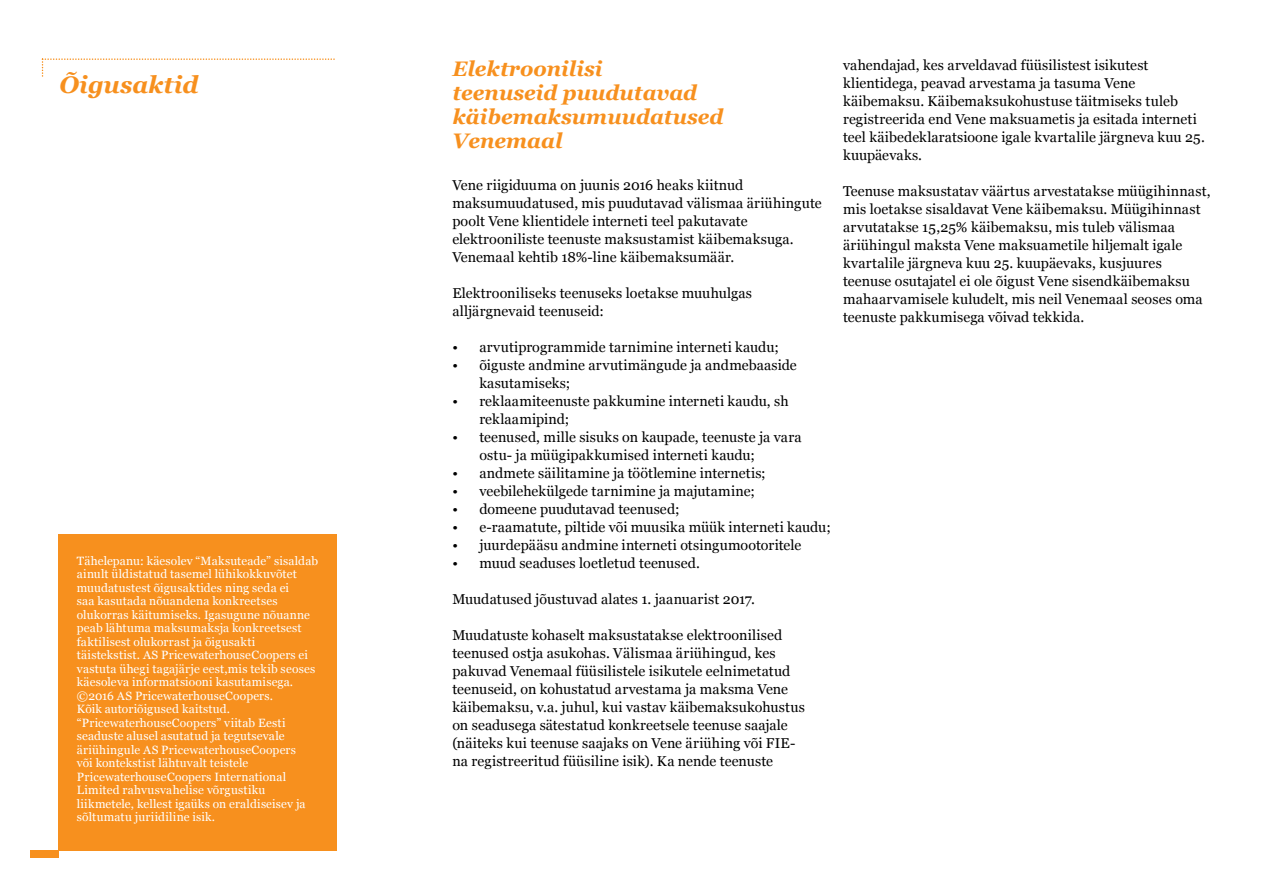
<style>
.page{position:relative;width:1263px;height:893px;background:#fff}
.page>*{position:absolute;margin:0;border:0;box-sizing:border-box;transform-origin:0 0}
.t1{font:italic 700 24px "Georgia";color:#f7901e}
.t2{font:italic 700 21px/24px "Georgia";color:#f7901e}
.t3{font:14.25px/18px "Georgia";letter-spacing:.005em;color:#000}
.t4{font:12px/13.5px "Georgia";letter-spacing:.015em;color:#fff}
</style>
<div class="page">
<svg style="left:42px;top:58px;width:293px;height:18px"></svg>
<div style="left:30px;top:850px;width:29px;height:7px;background:#f7901e"></div>
<div style="left:58px;top:534px;width:279px;height:316px;background:#f7901e"></div>
<h1 class="t1" style="left:60px;top:69px;width:140px">Õigusaktid</h1>
<h2 class="t2" style="left:452px;top:57px;width:273px">Elektroonilisi<br>teenuseid puudutavad käibemaksumuudatused<br>Venemaal</h2>
<p class="t3" style="left:452px;top:176px;width:371px">Vene riigiduuma on juunis 2016 heaks kiitnud maksumuudatused, mis puudutavad välismaa äriühingute poolt Vene klientidele interneti teel pakutavate elektrooniliste teenuste maksustamist käibemaksuga.<br>Venemaal kehtib 18%-line käibemaksumäär.</p>
<p class="t3" style="left:452px;top:284px;width:301px">Elektrooniliseks teenuseks loetakse muuhulgas alljärgnevaid teenuseid:</p>
<p class="t3" style="left:452px;top:338px;width:328px">• arvutiprogrammide tarnimine interneti kaudu;</p>
<p class="t3" style="left:479px;top:356px;width:319px;text-indent:-27px">• õiguste andmine arvutimängude ja andmebaaside kasutamiseks;</p>
<p class="t3" style="left:479px;top:392px;width:311px;text-indent:-27px">• reklaamiteenuste pakkumine interneti kaudu, sh reklaamipind;</p>
<p class="t3" style="left:479px;top:428px;width:324px;text-indent:-27px">• teenused, mille sisuks on kaupade, teenuste ja vara ostu- ja müügipakkumised interneti kaudu;</p>
<p class="t3" style="left:452px;top:464px;width:315px">• andmete säilitamine ja töötlemine internetis;</p>
<p class="t3" style="left:452px;top:482px;width:304px">• veebilehekülgede tarnimine ja majutamine;</p>
<p class="t3" style="left:452px;top:500px;width:229px">• domeene puudutavad teenused;</p>
<p class="t3" style="left:452px;top:518px;width:380px">• e-raamatute, piltide või muusika müük interneti kaudu;</p>
<p class="t3" style="left:452px;top:536px;width:350px">• juurdepääsu andmine interneti otsingumootoritele</p>
<p class="t3" style="left:452px;top:554px;width:249px">• muud seaduses loetletud teenused.</p>
<p class="t3" style="left:452px;top:590px;width:304px">Muudatused jõustuvad alates 1. jaanuarist 2017.</p>
<p class="t3" style="left:452px;top:626px;width:354px">Muudatuste kohaselt maksustatakse elektroonilised teenused ostja asukohas. Välismaa äriühingud, kes pakuvad Venemaal füüsilistele isikutele eelnimetatud teenuseid, on kohustatud arvestama ja maksma Vene käibemaksu, v.a. juhul, kui vastav käibemaksukohustus on seadusega sätestatud konkreetsele teenuse saajale (näiteks kui teenuse saajaks on Vene äriühing või FIE&shy;na registreeritud füüsiline isik). Ka nende teenuste</p>
<p class="t4" style="left:77px;top:554px;width:243px">Tähelepanu: käesolev “Maksuteade” sisaldab ainult üldistatud tasemel lühikokkuvõtet muudatustest õigusaktides ning seda ei<br>saa kasutada nõuandena konkreetses olukorras käitumiseks. Igasugune nõuanne peab lähtuma maksumaksja konkreetsest faktilisest olukorrast ja õigusakti täistekstist. AS PricewaterhouseCoopers ei vastuta ühegi tagajärje eest,mis tekib seoses käesoleva informatsiooni kasutamisega. ©2016 AS PricewaterhouseCoopers.<br>Kõik autoriõigused kaitstud. “PricewaterhouseCoopers” viitab Eesti seaduste alusel asutatud ja tegutsevale äriühingule AS PricewaterhouseCoopers<br>või kontekstist lähtuvalt teistele PricewaterhouseCoopers International Limited rahvusvahelise võrgustiku liikmetele, kellest igaüks on eraldiseisev ja sõltumatu juriidiline isik.</p>
<p class="t3" style="left:843px;top:57px;width:363px">vahendajad, kes arveldavad füüsilistest isikutest klientidega, peavad arvestama ja tasuma Vene käibemaksu. Käibemaksukohustuse täitmiseks tuleb registreerida end Vene maksuametis ja esitada interneti teel käibedeklaratsioone igale kvartalile järgneva kuu 25. kuupäevaks.</p>
<p class="t3" style="left:843px;top:183px;width:369px">Teenuse maksustatav väärtus arvestatakse müügihinnast, mis loetakse sisaldavat Vene käibemaksu. Müügihinnast arvutatakse 15,25% käibemaksu, mis tuleb välismaa äriühingul maksta Vene maksuametile hiljemalt igale kvartalile järgneva kuu 25. kuupäevaks, kusjuures teenuse osutajatel ei ole õigust Vene sisendkäibemaksu mahaarvamisele kuludelt, mis neil Venemaal seoses oma teenuste pakkumisega võivad tekkida.</p>
</div>
